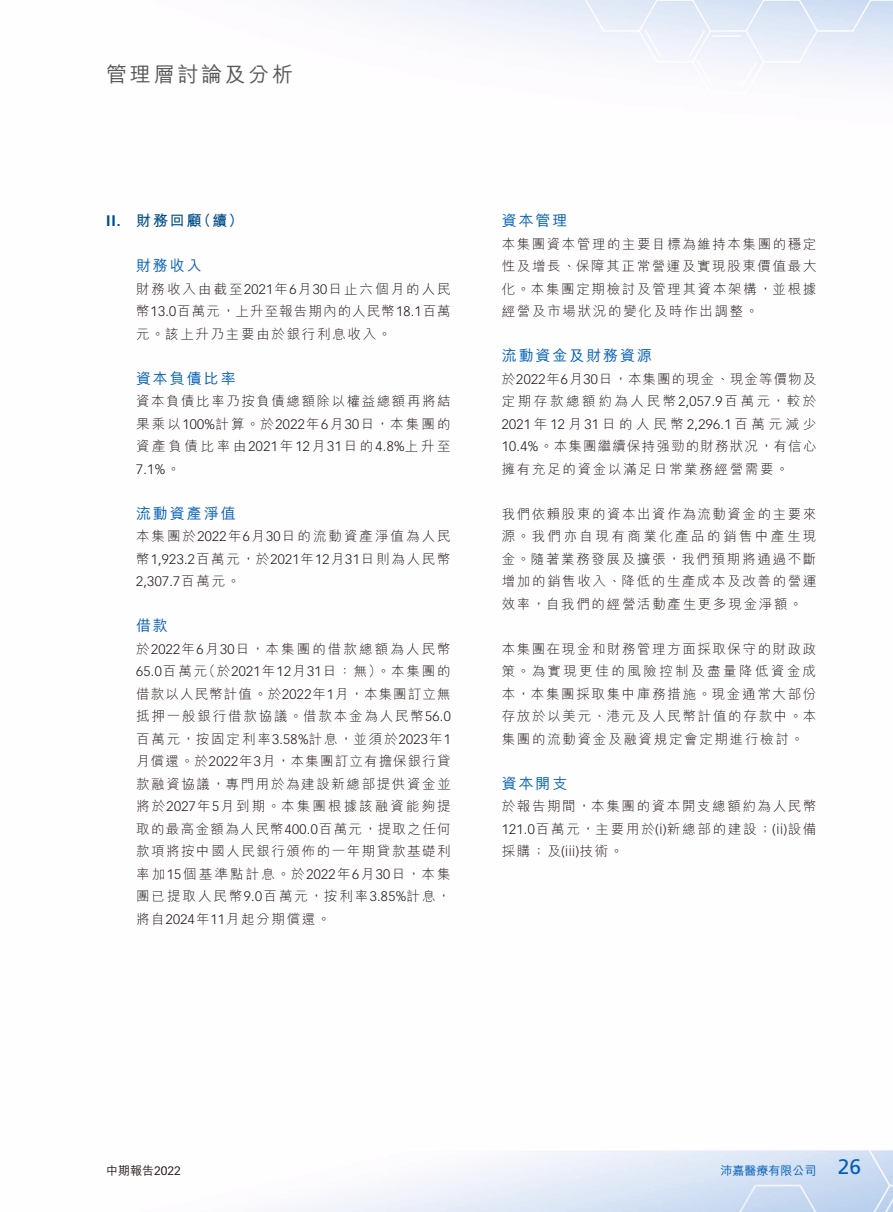
<style>
.page{position:relative;width:893px;height:1212px;background:#fff}
.page>*{position:absolute;margin:0;border:0;box-sizing:border-box;transform-origin:0 0}
.t1{font:500 21px "M Hei HK";letter-spacing:.13em;color:#595857}
.t2{font:21px "Frutiger LT Std";color:#005fb9}
.t3{font:500 15px "M Hei HK";letter-spacing:.13em;color:#005fb9}
.t4{font:700 15px "M Hei HK";color:#004c89}
.t5{font:700 15px "Vectora LT Std";color:#004c89}
.t6{font:300 13.5px/22.5px "M Hei HK";letter-spacing:.125em;color:#231916;text-align:justify}
.t7{font:300 13.5px/22.5px "Vectora LT Std";letter-spacing:.025em;color:#231916}
.t8{font:300 13.5px/22.5px "M Hei HK";letter-spacing:.195em;color:#231916}
.t9{font:300 13.5px/22.5px "M Hei HK";letter-spacing:.155em;color:#231916;text-align:right}
.t10{font:300 13.5px "M Hei HK";letter-spacing:.15em;color:#231916}
.t11{font:500 12px "M Hei HK";color:#005fb9}
.t12{font:500 12px "M Hei HK";color:#231916}
.s1{font-family:"Vectora LT Std"}
.s2{font-family:"M Hei HK"}
.s3{font-family:"Vectora LT Std";font-weight:400}
</style>
<div class="page">
<img style="left:282px;top:0;width:611px;height:1212px">
<h1 class="t1" style="left:106px;top:59px;width:188px">管理層討論及分析</h1>
<p class="t5" style="left:106px;top:212px;width:16px">II.</p>
<p class="t4" style="left:136px;top:210px;width:67px">財務回顧</p>
<p class="t4" style="left:196px;top:210px;width:49px">（續(</p>
<p class="t3" style="left:136px;top:255px;width:67px">財務收入</p>
<p class="t6" style="left:136px;top:277px;width:316px">財務收入由截至<span class="s1">2021</span>年<span class="s1">6</span>月<span class="s1">30</span>日止六個月的人民幣<span class="s1">13.0</span>百萬元，上升至報告期內的人民幣<span class="s1">18.1</span>百萬元。該上升乃主要由於銀行利息收入。</p>
<p class="t3" style="left:136px;top:367px;width:101px">資本負債比率</p>
<p class="t6" style="left:136px;top:390px;width:316px">資本負債比率乃按負債總額除以權益總額再將結果乘以<span class="s1">100%</span>計算。於<span class="s1">2022</span>年<span class="s1">6</span>月<span class="s1">30</span>日，本集團的資產負債比率由<span class="s1">2021</span>年<span class="s1">12</span>月<span class="s1">31</span>日的<span class="s1">4.8%</span>上升至</p>
<p class="t7" style="left:136px;top:458px;width:46px">7.1%<span class="s2">。</span></p>
<p class="t3" style="left:136px;top:502px;width:101px">流動資產淨值</p>
<p class="t10" style="left:136px;top:529px;width:316px">本集團於<span class="s1">2022</span>年<span class="s1">6</span>月<span class="s1">30</span>日的流動資產淨值為人民</p>
<p class="t7" style="left:136px;top:548px;width:316px"><span class="s2">幣</span>1,923.2<span class="s2">百萬元，於</span>2021<span class="s2">年</span>12<span class="s2">月</span>31<span class="s2">日則為人民幣<br></span>2,307.7<span class="s2">百萬元。</span></p>
<p class="t3" style="left:136px;top:615px;width:33px">借款</p>
<p class="t9" style="left:136px;top:637px;width:316px">於<span class="s1">2022</span>年<span class="s1">6</span>月<span class="s1">30</span>日，本集團的借款總額為人民幣（於<span class="s1">2021</span>年<span class="s1">12</span>月<span class="s1">31</span>日：無）。本集團的</p>
<p class="t7" style="left:136px;top:660px;width:73px">65.0<span class="s2">百萬元</span></p>
<p class="t6" style="left:136px;top:682px;width:316px">借款以人民幣計值。於<span class="s1">2022</span>年 月<span class="s1">1</span> ，本集團訂立無抵押一般銀行借款協議。借款本金為人民幣<span class="s1">56.0</span>百萬元，按固定利率<span class="s1">3.58%</span>計息，並須於<span class="s1">2023</span>年<span class="s1">1</span>月償還。於<span class="s1">2022</span>年 月<span class="s1">3</span> ，本集團訂立有擔保銀行貸款融資協議，專門用於為建設新總部提供資金並將於<span class="s1">2027</span>年<span class="s1">5</span>月到期。本集團根據該融資能夠提取的最高金額為人民幣<span class="s1">400.0</span>百萬元，提取之任何款項將按中國人民銀行頒佈的一年期貸款基礎利率加<span class="s1">15</span>個基準點計息。於<span class="s1">2022</span>年<span class="s1">6</span>月<span class="s1">30</span>日，本集團已提取人民幣<span class="s1">9.0</span>百萬元，按利率<span class="s1">3.85%</span>計息，將自<span class="s1">2024</span>年<span class="s1">11</span>月起分期償還。</p>
<p class="t3" style="left:502px;top:210px;width:67px">資本管理</p>
<p class="t6" style="left:502px;top:232px;width:316px">本集團資本管理的主要目標為維持本集團的穩定性及增長、保障其正常營運及實現股東價值最大化。本集團定期檢討及管理其資本架構，並根據經營及市場狀況的變化及時作出調整。</p>
<p class="t3" style="left:502px;top:345px;width:152px">流動資金及財務資源</p>
<p class="t8" style="left:502px;top:367px;width:316px">於<span class="s1">2022</span>年 月<span class="s1">6 30</span>日，本集團的現金、現金等價物及定期存款總額約為人民幣<span class="s1">2,057.9</span>百萬元，較於</p>
<p class="t7" style="left:502px;top:413px;width:316px">2021<span class="s2">年</span>12<span class="s2">月</span>31<span class="s2">日的人民幣</span>2,296.1 <span class="s2">百萬元減少</span></p>
<p class="t6" style="left:502px;top:435px;width:316px"><span class="s1">10.4%</span>。本集團繼續保持强勁的財務狀况，有信心擁有充足的資金以滿足日常業務經營需要。</p>
<p class="t6" style="left:502px;top:502px;width:316px">我們依賴股東的資本出資作為流動資金的主要來源。我們亦自現有商業化產品的銷售中產生現金。隨著業務發展及擴張，我們預期將通過不斷增加的銷售收入、降低的生產成本及改善的營運效率，自我們的經營活動產生更多現金淨額。</p>
<p class="t6" style="left:502px;top:637px;width:316px">本集團在現金和財務管理方面採取保守的財政政策。為實現更佳的風險控制及盡量降低資金成本，本集團採取集中庫務措施。現金通常大部份存放於以美元、港元及人民幣計值的存款中。本集團的流動資金及融資規定會定期進行檢討。</p>
<p class="t3" style="left:502px;top:772px;width:67px">資本開支</p>
<p class="t6" style="left:502px;top:795px;width:316px">於報告期間，本集團的資本開支總額約為人民幣<span class="s1">121.0</span>百萬元，主要用於 <span class="s1">)i(</span> 新總部的建設；<span class="s1">( )i i</span> 設備採購；及<span class="s1">(iii)</span>技術。</p>
<p class="t12" style="left:106px;top:1162px;width:76px">中期報告<span class="s3">2022</span></p>
<p class="t11" style="left:720px;top:1162px;width:98px">沛嘉醫療有限公司</p>
<h1 class="t2" style="left:838px;top:1154px;width:25px">26</h1>
</div>
